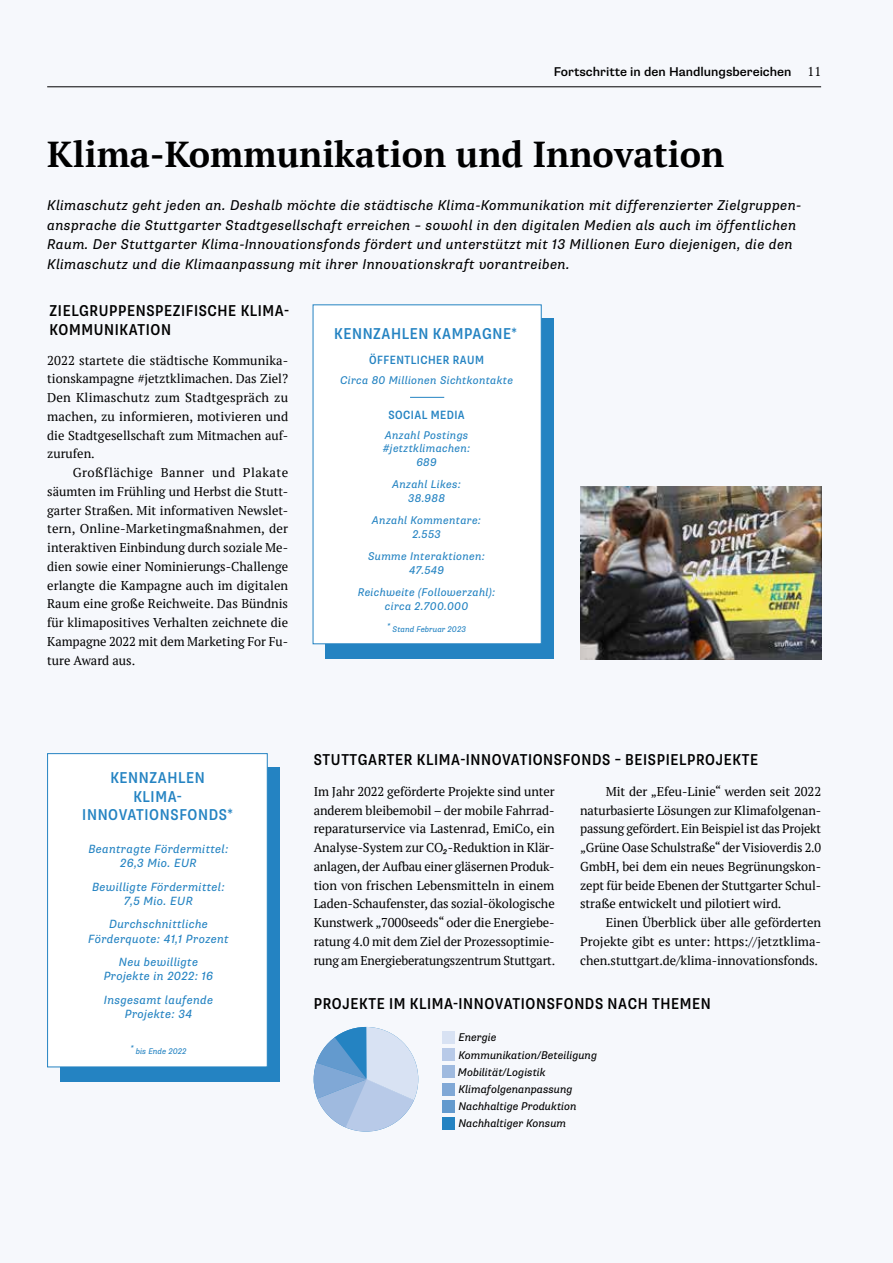
<style>
.page{position:relative;width:893px;height:1263px;background:#f6f8fc}
.page>*{position:absolute;margin:0;border:0;box-sizing:border-box;transform-origin:0 0}
.t1{font:700 36px "PT Serif";color:#000}
.t2{font:500 condensed 15.75px/18.8px "Supria Sans";letter-spacing:.04em;color:#000}
.t3{font:500 condensed 15.75px/18.5px "Supria Sans";letter-spacing:.04em;color:#2483c2;text-align:center}
.t4{font:italic 14.25px/19.5px "Supria Sans";letter-spacing:.025em;color:#000}
.t5{font:12.75px/18.8px "PT Serif";letter-spacing:-.01em;color:#000;text-align:justify}
.t6{font:500 12.75px "Supria Sans";color:#000}
.t7{font:500 condensed 12px "Supria Sans";letter-spacing:.04em;color:#2483c2}
.t8{font:italic 11.85px/14.2px "Supria Sans";letter-spacing:.025em;color:#2483c2;text-align:center}
.t9{font:italic 11.25px/13.5px "Supria Sans";letter-spacing:.025em;color:#2483c2;text-align:center}
.t10{font:italic 11.25px/17.1px "Supria Sans";color:#000}
.t11{font:italic 8.25px "Supria Sans";color:#2483c2}
.s1{font-family:"Supria Sans";font-style:italic}
</style>
<div class="page">
<hr style="left:47px;top:87px;width:774px;height:1px;background:#000">
<div style="left:60px;top:767px;width:220px;height:315px;background:#2483c2"></div>
<div style="left:47px;top:753px;width:221px;height:314px;background:#fff;border:1px solid #2483c2"></div>
<svg style="left:314px;top:1027px;width:104px;height:104px"></svg>
<div style="left:442px;top:1031px;width:13px;height:13px;background:#d8e2f3"></div>
<div style="left:442px;top:1048px;width:13px;height:13px;background:#b8cae8"></div>
<div style="left:442px;top:1066px;width:13px;height:12px;background:#9fbadf"></div>
<div style="left:442px;top:1083px;width:13px;height:12px;background:#80a8d6"></div>
<div style="left:442px;top:1100px;width:13px;height:12px;background:#639ace"></div>
<div style="left:442px;top:1117px;width:13px;height:12px;background:#2483c2"></div>
<img style="left:580px;top:486px;width:241px;height:173px">
<div style="left:326px;top:319px;width:228px;height:340px;background:#2483c2"></div>
<div style="left:313px;top:304px;width:229px;height:340px;background:#fff;border:1px solid #2483c2"></div>
<hr style="left:410px;top:397px;width:34px;height:1px;background:#2483c2">
<p class="t6" style="left:554px;top:64px;width:239px">Fortschritte in den Handlungsbereichen</p>
<p class="t5" style="left:807px;top:62px;width:15px">11</p>
<h1 class="t1" style="left:47px;top:131px;width:679px">Klima-Kommunikation und Innovation</h1>
<p class="t4" style="left:47px;top:196px;width:756px">Klimaschutz geht jeden an. Deshalb möchte die städtische Klima-Kommunikation mit differenzierter Zielgruppen&shy;ansprache die Stuttgarter Stadtgesellschaft erreichen – sowohl in den digitalen Medien als auch im öffentlichen Raum. Der Stuttgarter Klima-Innovationsfonds fördert und unterstützt mit 13 Millionen Euro diejenigen, die den Klimaschutz und die Klimaanpassung mit ihrer Innovationskraft vorantreiben.</p>
<p class="t2" style="left:50px;top:302px;width:241px">ZIELGRUPPENSPEZIFISCHE KLIMA-<br>KOMMUNIKATION</p>
<p class="t5" style="left:47px;top:351px;width:243px">2022 startete die städtische Kommunika&shy;tionskampagne #jetztklimachen. Das Ziel?<br>Den Klimaschutz zum Stadtgespräch zu machen, zu informieren, motivieren und die Stadtgesellschaft zum Mitmachen auf&shy;zurufen.</p>
<p class="t5" style="left:47px;top:463px;width:243px;text-indent:26px">Großflächige Banner und Plakate säumten im Frühling und Herbst die Stutt&shy;garter Straßen. Mit informativen Newslet&shy;tern, Online-Marketingmaßnahmen, der interaktiven Einbindung durch soziale Me&shy;dien sowie einer Nominierungs-Challenge erlangte die Kampagne auch im digitalen Raum eine große Reichweite. Das Bündnis für klimapositives Verhalten zeichnete die Kampagne 2022 mit dem Marketing For Fu&shy;ture Award aus.</p>
<p class="t3" style="left:334px;top:325px;width:184px">KENNZAHLEN KAMPAGNE*</p>
<p class="t7" style="left:369px;top:353px;width:116px">ÖFFENTLICHER RAUM</p>
<p class="t9" style="left:340px;top:374px;width:174px">Circa 80 Millionen Sichtkontakte</p>
<p class="t7" style="left:388px;top:408px;width:78px">SOCIAL MEDIA</p>
<p class="t9" style="left:383px;top:428px;width:89px">Anzahl Postings #jetztklimachen:<br>689</p>
<p class="t9" style="left:392px;top:478px;width:70px">Anzahl Likes:<br>38.988</p>
<p class="t9" style="left:372px;top:514px;width:111px">Anzahl Kommentare:<br>2.553</p>
<p class="t9" style="left:368px;top:550px;width:119px">Summe Interaktionen:<br>47.549</p>
<p class="t9" style="left:358px;top:586px;width:139px">Reichweite (Followerzahl): circa 2.700.000</p>
<p class="t11" style="left:387px;top:624px;width:80px">* Stand Februar 2023</p>
<p class="t3" style="left:82px;top:769px;width:152px">KENNZAHLEN<br>KLIMA-<br>INNOVATIONSFONDS*</p>
<p class="t8" style="left:88px;top:842px;width:142px">Beantragte Fördermittel:<br>26,3 Mio. EUR</p>
<p class="t8" style="left:92px;top:880px;width:134px">Bewilligte Fördermittel:<br>7,5 Mio. EUR</p>
<p class="t8" style="left:88px;top:917px;width:142px">Durchschnittliche<br>Förderquote: 41,1 Prozent</p>
<p class="t8" style="left:104px;top:955px;width:111px">Neu bewilligte<br>Projekte in 2022: 16</p>
<p class="t8" style="left:104px;top:993px;width:111px">Insgesamt laufende<br>Projekte: 34</p>
<p class="t11" style="left:130px;top:1046px;width:58px">* bis Ende 2022</p>
<p class="t2" style="left:314px;top:751px;width:446px">STUTTGARTER KLIMA-INNOVATIONSFONDS – BEISPIELPROJEKTE</p>
<p class="t5" style="left:314px;top:782px;width:243px">Im Jahr 2022 geförderte Projekte sind unter anderem bleibemobil – der mobile Fahrrad&shy;reparaturservice via Lastenrad, EmiCo, ein Analyse-System zur CO<span class="s1">₂</span>-Reduktion in Klär&shy;anlagen, der Aufbau einer gläsernen Produk&shy;tion von frischen Lebensmitteln in einem Laden-Schaufenster, das sozial-ökologische Kunstwerk „7000seeds“ oder die Energiebe&shy;ratung 4.0 mit dem Ziel der Prozessoptimie&shy;rung am Energieberatungszentrum Stuttgart.</p>
<p class="t5" style="left:580px;top:782px;width:243px;text-indent:26px">Mit der „Efeu-Linie“ werden seit 2022 naturbasierte Lösungen zur Klimafolgenan&shy;passung gefördert. Ein Beispiel ist das Projekt „Grüne Oase Schulstraße“ der Visioverdis 2.0<br>GmbH, bei dem ein neues Begrünungskon&shy;zept für beide Ebenen der Stuttgarter Schul&shy;straße entwickelt und pilotiert wird.</p>
<p class="t5" style="left:580px;top:913px;width:243px;text-indent:26px">Einen Überblick über alle geförderten Projekte gibt es unter: https://jetztklima&shy;chen.stuttgart.de/klima-innovationsfonds.</p>
<p class="t2" style="left:314px;top:994px;width:399px">PROJEKTE IM KLIMA-INNOVATIONSFONDS NACH THEMEN</p>
<p class="t10" style="left:458px;top:1029px;width:141px">Energie<br>Kommunikation/Beteiligung<br>Mobilität/Logistik<br>Klimafolgenanpassung<br>Nachhaltige Produktion<br>Nachhaltiger Konsum</p>
</div>
